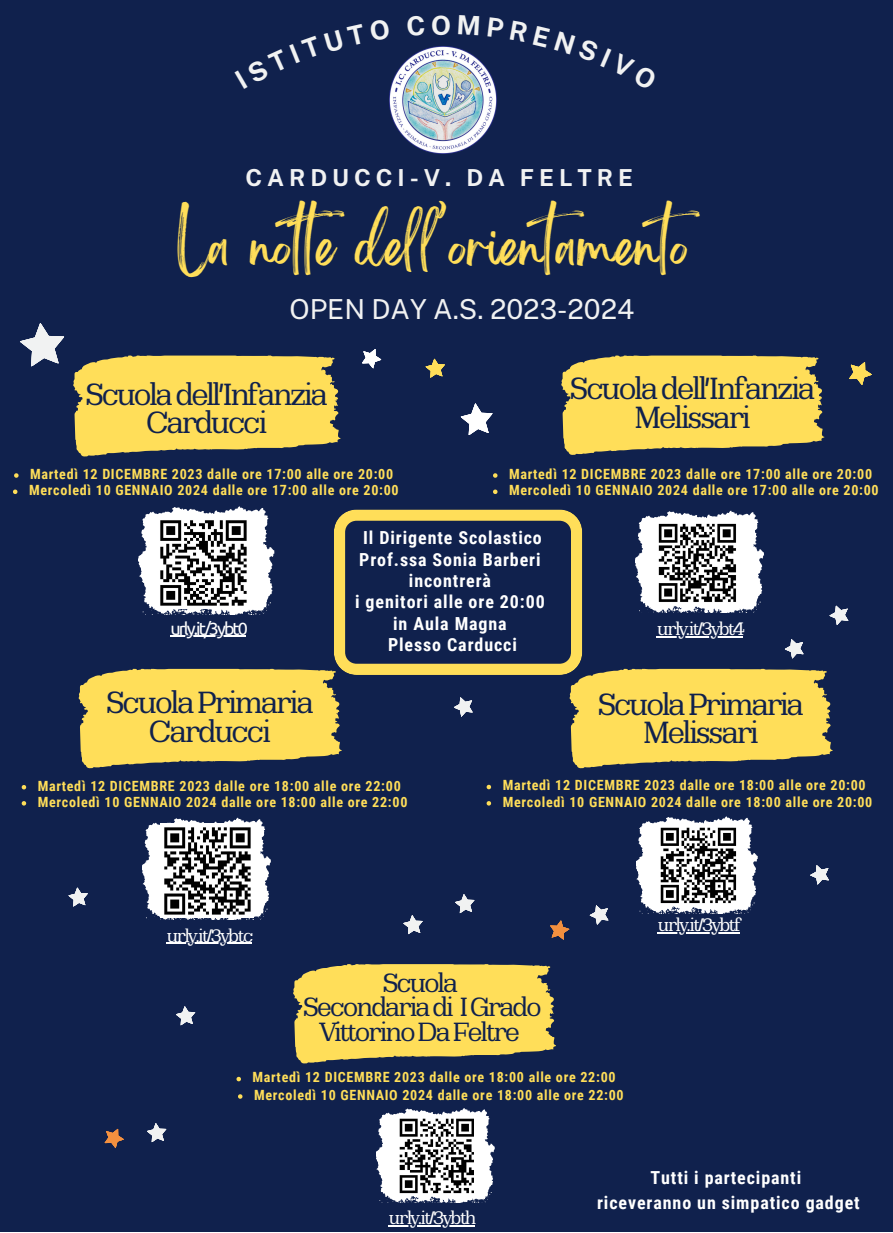
<style>
.page{position:relative;width:893px;height:1233px;background:#fff}
.page>*{position:absolute;margin:0;border:0;box-sizing:border-box;transform-origin:0 0}
.t1{font:49.05px "Brightwall";color:#ffde59}
.t2{font:30.45px "Santiphap";letter-spacing:-.11em;color:#10214d}
.t3{font:27.6px "Public Sans";color:#f1f2f2}
.t4{font:26.25px "Santiphap";letter-spacing:-.115em;color:#10214d}
.t5{font:700 23.4px "Public Sans";letter-spacing:.21em;color:#f1f2f2}
.t6{font:700 18px/21.3px "Roboto Condensed";letter-spacing:.05em;color:#fff}
.t7{font:18px "Santiphap";letter-spacing:-.11em;color:#fff}
.t8{font:18px "Ubuntu";letter-spacing:-.11em;color:#fff}
.t9{font:700 14.1px "Roboto Condensed";letter-spacing:.05em;color:#ffde59}
</style>
<div class="page">
<div style="left:0;top:0;width:892px;height:1232px;background:#10214d"></div>
<svg style="left:362px;top:349px;width:20px;height:20px"></svg>
<svg style="left:849px;top:362px;width:23px;height:23px"></svg>
<svg style="left:104px;top:1128px;width:20px;height:20px"></svg>
<svg style="left:68px;top:887px;width:20px;height:20px"></svg>
<svg style="left:425px;top:358px;width:20px;height:20px"></svg>
<svg style="left:147px;top:1123px;width:20px;height:20px"></svg>
<svg style="left:20px;top:323px;width:44px;height:44px"></svg>
<svg style="left:460px;top:403px;width:33px;height:32px"></svg>
<img style="left:389px;top:46px;width:107px;height:107px">
<svg style="left:403px;top:915px;width:20px;height:20px"></svg>
<svg style="left:293px;top:964px;width:263px;height:100px;background:#e1c657"></svg>
<svg style="left:176px;top:1006px;width:20px;height:20px"></svg>
<svg style="left:455px;top:894px;width:20px;height:20px"></svg>
<svg style="left:73px;top:356px;width:267px;height:101px;background:#e2c757"></svg>
<svg style="left:561px;top:356px;width:263px;height:99px;background:#e3c857"></svg>
<svg style="left:376px;top:1108px;width:119px;height:94px"></svg>
<svg style="left:142px;top:818px;width:129px;height:102px"></svg>
<svg style="left:636px;top:816px;width:121px;height:97px"></svg>
<img style="left:160px;top:824px;width:93px;height:93px">
<img style="left:657px;top:824px;width:81px;height:81px">
<img style="left:398px;top:1116px;width:76px;height:80px">
<svg style="left:14px;top:473px;width:5px;height:5px"></svg>
<svg style="left:13px;top:490px;width:4px;height:4px"></svg>
<svg style="left:22px;top:785px;width:4px;height:4px"></svg>
<svg style="left:22px;top:801px;width:4px;height:5px"></svg>
<svg style="left:493px;top:473px;width:4px;height:5px"></svg>
<svg style="left:493px;top:490px;width:4px;height:4px"></svg>
<svg style="left:486px;top:785px;width:5px;height:4px"></svg>
<svg style="left:486px;top:801px;width:5px;height:5px"></svg>
<svg style="left:236px;top:1077px;width:5px;height:4px"></svg>
<svg style="left:238px;top:1094px;width:4px;height:5px"></svg>
<hr style="left:166px;top:943px;width:86px;height:1px;background:#fff">
<hr style="left:657px;top:932px;width:83px;height:1px;background:#fff">
<hr style="left:388px;top:1225px;width:87px;height:1px;background:#fff">
<svg style="left:550px;top:920px;width:20px;height:20px"></svg>
<svg style="left:589px;top:905px;width:20px;height:20px"></svg>
<svg style="left:810px;top:865px;width:19px;height:20px"></svg>
<svg style="left:78px;top:506px;width:771px;height:262px"></svg>
<p class="t5" style="left:245px;top:164px;width:389px">CARDUCCI-V. DA FELTRE</p>
<p class="t1" style="left:177px;top:228px;width:541px">La note dell’orientamento</p>
<p class="t3" style="left:289px;top:293px;width:346px">OPEN DAY A.S. 2023-2024</p>
<p class="t2" style="left:85px;top:380px;width:245px">Scuoladell’Infanzia</p>
<p class="t2" style="left:145px;top:409px;width:124px">Carducci</p>
<p class="t9" style="left:30px;top:466px;width:364px">Martedì 12 DICEMBRE 2023 dalle ore 17:00 alle ore 20:00</p>
<p class="t9" style="left:29px;top:482px;width:371px">Mercoledì 10 GENNAIO 2024 dalle ore 17:00 alle ore 20:00</p>
<p class="t2" style="left:569px;top:375px;width:248px">Scuoladell’Infanzia</p>
<p class="t2" style="left:633px;top:403px;width:119px">Melissari</p>
<p class="t9" style="left:509px;top:466px;width:364px">Martedì 12 DICEMBRE 2023 dalle ore 17:00 alle ore 20:00</p>
<p class="t9" style="left:509px;top:482px;width:371px">Mercoledì 10 GENNAIO 2024 dalle ore 17:00 alle ore 20:00</p>
<p class="t6" style="left:359px;top:528px;width:184px">Il Dirigente Scolastico<br>Prof.ssa Sonia Barberi</p>
<p class="t6" style="left:409px;top:570px;width:84px">incontrerà</p>
<p class="t6" style="left:355px;top:592px;width:191px">i genitori alle ore 20:00</p>
<p class="t6" style="left:393px;top:613px;width:115px">in Aula Magna</p>
<p class="t6" style="left:388px;top:634px;width:130px">Plesso Carducci</p>
<p class="t8" style="left:171px;top:618px;width:79px">urly.it/3ybt0</p>
<p class="t7" style="left:656px;top:621px;width:90px">urly.it/3ybt4</p>
<p class="t2" style="left:105px;top:689px;width:210px">ScuolaPrimaria</p>
<p class="t2" style="left:148px;top:717px;width:125px">Carducci</p>
<p class="t9" style="left:38px;top:778px;width:364px">Martedì 12 DICEMBRE 2023 dalle ore 18:00 alle ore 22:00</p>
<p class="t9" style="left:38px;top:794px;width:371px">Mercoledì 10 GENNAIO 2024 dalle ore 18:00 alle ore 22:00</p>
<p class="t7" style="left:166px;top:927px;width:89px">urly.it/3ybtc</p>
<p class="t2" style="left:597px;top:690px;width:209px">ScuolaPrimaria</p>
<p class="t2" style="left:642px;top:719px;width:118px">Melissari</p>
<p class="t9" style="left:502px;top:777px;width:364px">Martedì 12 DICEMBRE 2023 dalle ore 18:00 alle ore 20:00</p>
<p class="t9" style="left:502px;top:794px;width:371px">Mercoledì 10 GENNAIO 2024 dalle ore 18:00 alle ore 20:00</p>
<p class="t7" style="left:657px;top:917px;width:86px">urly.it/3ybtf</p>
<p class="t4" style="left:382px;top:971px;width:78px">Scuola</p>
<p class="t4" style="left:302px;top:995px;width:241px">Secondariadi IGrado</p>
<p class="t4" style="left:320px;top:1020px;width:202px">VittorinoDaFeltre</p>
<p class="t9" style="left:252px;top:1069px;width:364px">Martedì 12 DICEMBRE 2023 dalle ore 18:00 alle ore 22:00</p>
<p class="t9" style="left:254px;top:1087px;width:371px">Mercoledì 10 GENNAIO 2024 dalle ore 18:00 alle ore 22:00</p>
<p class="t7" style="left:388px;top:1210px;width:90px">urly.it/3ybth</p>
<p class="t6" style="left:650px;top:1168px;width:152px">Tutti i partecipanti</p>
<p class="t6" style="left:597px;top:1192px;width:264px">riceveranno un simpatico gadget</p>
</div>
